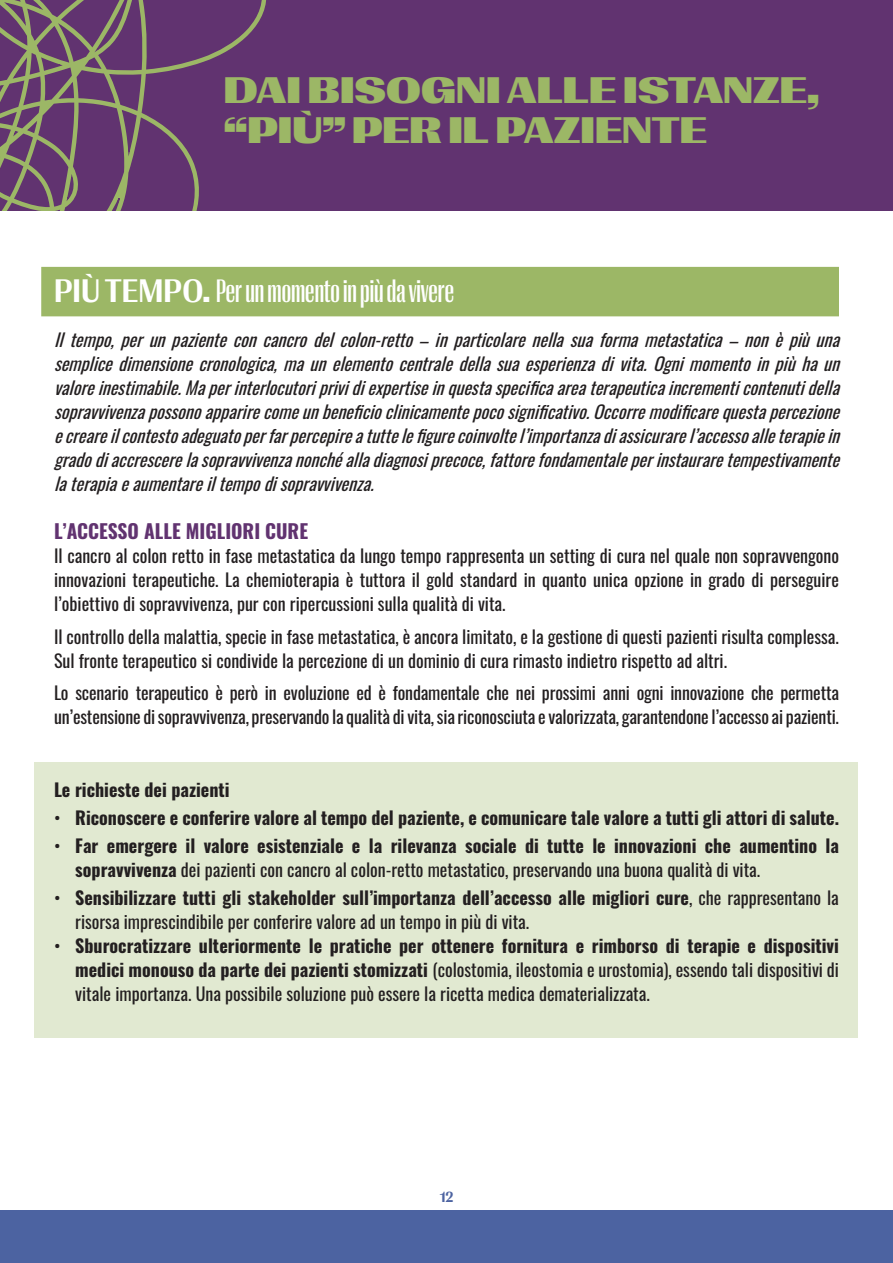
<style>
.page{position:relative;width:893px;height:1263px;background:#fff}
.page>*{position:absolute;margin:0;border:0;box-sizing:border-box;transform-origin:0 0}
.t1{font:900 37.5px "PP Right Gothic Spatial";color:#9cb766}
.ST{font:500 33px "PP Right Gothic Tight";color:#fff}
.t2{font:700 19.5px "Oswald";color:#613370}
.t3{font:18px/24px "Oswald";color:#231f20}
.t4{font:italic 18px/24px "Oswald";color:#231f20;text-align:justify}
.t5{font:700 18px/24px "Oswald";color:#231f20}
.t6{font:700 15px "PP Right Gothic";color:#4c63a1}
.s1{font-family:"PP Right Gothic";font-weight:700}
.s2{font-weight:400}
.s3{font-weight:700}
</style>
<div class="page">
<div style="left:35px;top:762px;width:823px;height:275px;background:#e1e9d1"></div>
<div style="left:0;top:0;width:893px;height:213px;background:#613370"></div>
<svg style="left:0;top:0;width:266px;height:211px"></svg>
<div style="left:0;top:1211px;width:893px;height:52px;background:#4c63a1"></div>
<div style="left:0;top:211px;width:893px;height:123px;background:#fff"></div>
<div style="left:41px;top:267px;width:798px;height:49px;background:#9cb766"></div>
<p class="t1" style="left:224px;top:69px;width:597px">DAI BISOGNI ALLE ISTANZE,</p>
<p class="t1" style="left:224px;top:110px;width:485px">“PIÙ” PER IL PAZIENTE</p>
<p class="ST" style="left:54px;top:274px;width:402px"><span class="s1">PIÙ TEMPO.</span> Per un momento in più da vivere</p>
<p class="t4" style="left:54px;top:326px;width:794px">Iltempo,perunpazienteconcancrodelcolon-retto–inparticolarenellasuaformametastatica–nonèpiùuna semplicedimensionecronologica,maunelementocentraledellasuaesperienzadivita.Ognimomentoinpiùhaun valoreinestimabile.Maperinterlocutoriprividiexpertiseinquestaspecificaareaterapeuticaincrementicontenutidella sopravvivenzapossonoapparirecomeunbeneficioclinicamentepocosignificativo.Occorremodificarequestapercezione ecreareilcontestoadeguatoperfarpercepireatuttelefigurecoinvoltel’importanzadiassicurarel’accessoalleterapiein gradodiaccrescerelasopravvivenzanonchéalladiagnosiprecoce,fattorefondamentaleperinstauraretempestivamente laterapiaeaumentareiltempodisopravvivenza.</p>
<p class="t2" style="left:54px;top:521px;width:256px">L’ACCESSO ALLE MIGLIORI CURE</p>
<p class="t3" style="left:54px;top:542px;width:787px;text-align:justify">Il cancro al colon retto in fase metastatica da lungo tempo rappresenta un setting di cura nel quale non sopravvengono innovazioni terapeutiche. La chemioterapia è tuttora il gold standard in quanto unica opzione in grado di perseguire l’obiettivo di sopravvivenza, pur con ripercussioni sulla qualità di vita.</p>
<p class="t3" style="left:54px;top:623px;width:786px">Il controllo della malattia, specie in fase metastatica, è ancora limitato, e la gestione di questi pazienti risulta complessa.<br>Sul fronte terapeutico si condivide la percezione di un dominio di cura rimasto indietro rispetto ad altri.</p>
<p class="t3" style="left:54px;top:679px;width:787px">Lo scenario terapeutico è però in evoluzione ed è fondamentale che nei prossimi anni ogni innovazione che permetta un’estensione di sopravvivenza, preservando la qualità di vita, sia riconosciuta e valorizzata, garantendone l’accesso ai pazienti.</p>
<p class="t5" style="left:54px;top:778px;width:177px">Le richieste dei pazienti</p>
<p class="t5" style="left:54px;top:806px;width:787px"><span class="s2">•</span> Riconoscere e conferire valore al tempo del paziente, e comunicare tale valore a tutti gli attori di salute.</p>
<p class="t5" style="left:75px;top:835px;width:765px;text-indent:-21px"><span class="s2">•</span> Far emergere il valore esistenziale e la rilevanza sociale di tutte le innovazioni che aumentino la sopravvivenza <span class="s2">dei pazienti con cancro al colon-retto metastatico, preservando una buona qualità di vita.</span></p>
<p class="t3" style="left:75px;top:884px;width:765px;text-indent:-21px">• <span class="s3">Sensibilizzare tutti gli stakeholder sull’importanza dell’accesso alle migliori cure</span>, che rappresentano la risorsa imprescindibile per conferire valore ad un tempo in più di vita.</p>
<p class="t3" style="left:75px;top:932px;width:765px;text-align:justify;text-indent:-21px">• <span class="s3">Sburocratizzare ulteriormente le pratiche per ottenere fornitura e rimborso di terapie e dispositivi medici monouso da parte dei pazienti stomizzati</span> (colostomia, ileostomia e urostomia), essendo tali dispositivi di vitale importanza. Una possibile soluzione può essere la ricetta medica dematerializzata.</p>
<p class="t6" style="left:440px;top:1189px;width:15px">12</p>
</div>
